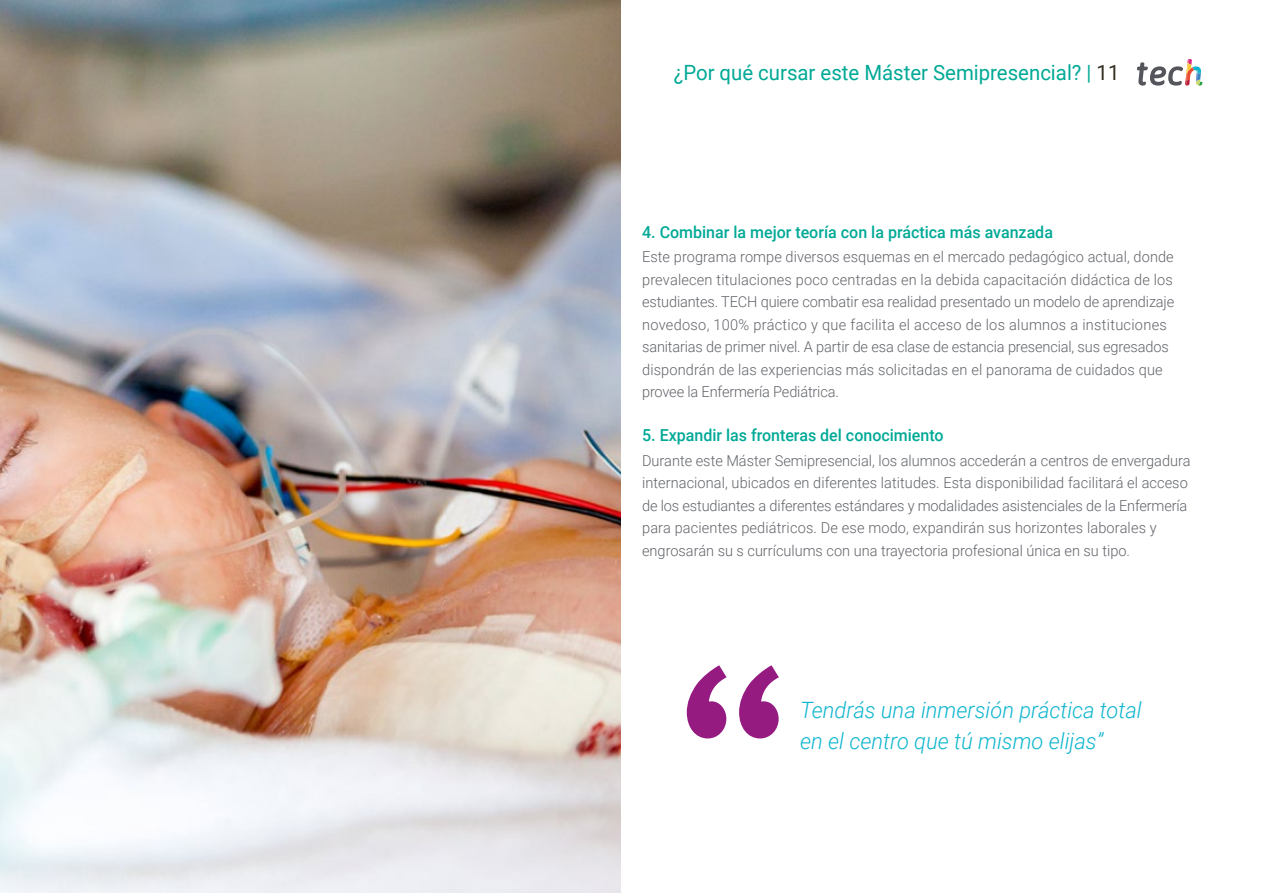
<style>
.page{position:relative;width:1263px;height:893px;background:#fff}
.page>*{position:absolute;margin:0;border:0;box-sizing:border-box;transform-origin:0 0}
.t1{font:italic 300 22.5px/31.5px "Roboto";color:#0fb6cf}
.t2{font:21px "Roboto";color:#00a996}
.t3{font:500 16.5px "Roboto";color:#00a996}
.t4{font:300 15px/22.5px "Roboto";color:#61646a}
.s1{color:#312e20}
</style>
<div class="page">
<svg style="left:1137px;top:59px;width:65px;height:27px"></svg>
<img style="left:0;top:0;width:621px;height:893px">
<svg style="left:687px;top:665px;width:92px;height:73px"></svg>
<h2 class="t2" style="left:674px;top:57px;width:447px">¿Por qué cursar este Máster Semipresencial? | <span class="s1">11</span></h2>
<p class="t3" style="left:642px;top:220px;width:412px">4. Combinar la mejor teoría con la práctica más avanzada</p>
<p class="t4" style="left:642px;top:245px;width:534px">Este programa rompe diversos esquemas en el mercado pedagógico actual, donde prevalecen titulaciones poco centradas en la debida capacitación didáctica de los estudiantes. TECH quiere combatir esa realidad presentado un modelo de aprendizaje novedoso, 100% práctico y que facilita el acceso de los alumnos a instituciones sanitarias de primer nivel. A partir de esa clase de estancia presencial, sus egresados dispondrán de las experiencias más solicitadas en el panorama de cuidados que provee la Enfermería Pediátrica.</p>
<p class="t3" style="left:642px;top:424px;width:303px">5. Expandir las fronteras del conocimiento</p>
<p class="t4" style="left:642px;top:449px;width:550px">Durante este Máster Semipresencial, los alumnos accederán a centros de envergadura internacional, ubicados en diferentes latitudes. Esta disponibilidad facilitará el acceso de los estudiantes a diferentes estándares y modalidades asistenciales de la Enfermería para pacientes pediátricos. De ese modo, expandirán sus horizontes laborales y engrosarán su s currículums con una trayectoria profesional única en su tipo.</p>
<h1 class="t1" style="left:800px;top:693px;width:343px">Tendrás una inmersión práctica total en el centro que tú mismo elijas”</h1>
</div>
